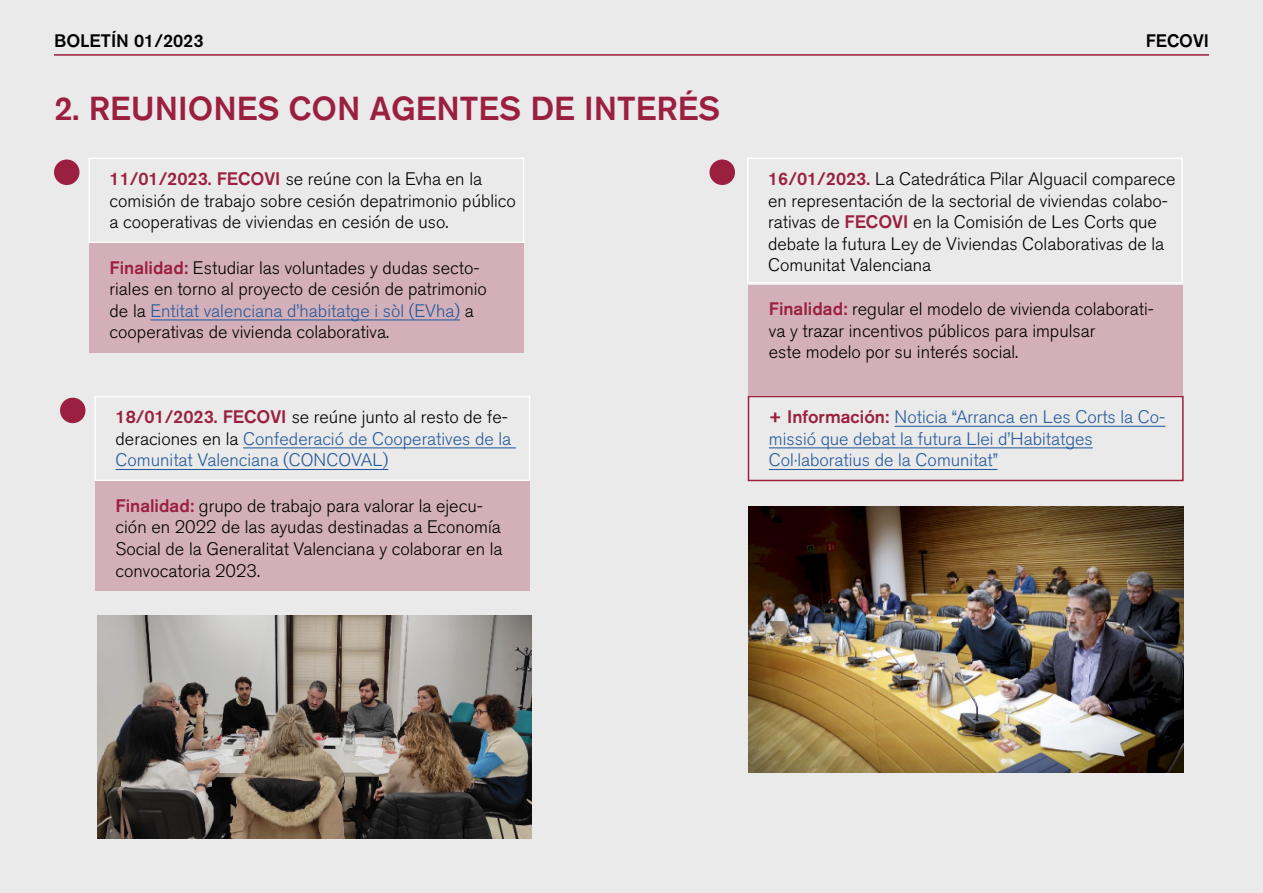
<style>
.page{position:relative;width:1263px;height:893px;background:#eaeaea}
.page>*{position:absolute;margin:0;border:0;box-sizing:border-box;transform-origin:0 0}
.t1{font:500 33px "Akzidenz Grotesk BQ";color:#9b203f}
.t2{font:300 18px/21.6px "Akzidenz Grotesk BQ";color:#000}
.t3{font:300 18px/21.6px "Akzidenz Grotesk BQ";color:#275b9b}
.t4{font:500 18px "Akzidenz Grotesk BQ";color:#000}
.s1{font-weight:500;color:#9b203f}
.s2{color:#275b9b}
.s3{color:#000}
</style>
<div class="page">
<hr style="left:54px;top:54px;width:1155px;height:2px;background:#9b203f">
<div style="left:88px;top:158px;width:436px;height:85px;border:2px solid #fff"></div>
<div style="left:94px;top:396px;width:436px;height:85px;border:2px solid #fff"></div>
<div style="left:747px;top:158px;width:436px;height:126px;border:2px solid #fff"></div>
<div style="left:748px;top:396px;width:435px;height:85px;border:2px solid #9b203f"></div>
<hr style="left:243px;top:447px;width:273px;height:1px;background:#275b9b">
<hr style="left:116px;top:469px;width:272px;height:1px;background:#275b9b">
<hr style="left:895px;top:426px;width:270px;height:1px;background:#275b9b">
<hr style="left:769px;top:447px;width:324px;height:1px;background:#275b9b">
<hr style="left:769px;top:469px;width:228px;height:1px;background:#275b9b">
<div style="left:89px;top:243px;width:435px;height:110px;background:#d3b0b9"></div>
<div style="left:95px;top:482px;width:435px;height:109px;background:#d3b0b9"></div>
<div style="left:748px;top:285px;width:435px;height:109px;background:#d3b0b9"></div>
<hr style="left:150px;top:319px;width:310px;height:1px;background:#275b9b">
<img style="left:748px;top:506px;width:435px;height:267px">
<div style="left:54px;top:160px;width:26px;height:25px;background:#9b203f;border-radius:50%"></div>
<div style="left:60px;top:398px;width:26px;height:25px;background:#9b203f;border-radius:50%"></div>
<div style="left:709px;top:160px;width:26px;height:25px;background:#9b203f;border-radius:50%"></div>
<img style="left:97px;top:616px;width:435px;height:223px">
<p class="t4" style="left:54px;top:30px;width:151px">BOLETÍN 01/2023</p>
<p class="t4" style="left:1146px;top:30px;width:65px">FECOVI</p>
<h1 class="t1" style="left:54px;top:88px;width:668px">2. REUNIONES CON AGENTES DE INTERÉS</h1>
<p class="t2" style="left:110px;top:168px;width:408px"><span class="s1">11/01/2023. FECOVI</span> se reúne con la Evha en la comisión de trabajo sobre cesión depatrimonio público a cooperativas de viviendas en cesión de uso.</p>
<p class="t2" style="left:110px;top:257px;width:379px"><span class="s1">Finalidad:</span> Estudiar las voluntades y dudas secto&shy;riales en torno al proyecto de cesión de patrimonio de la <span class="s2">Entitat valenciana d’habitatge i sòl (EVha)</span> a cooperativas de vivienda colaborativa.</p>
<p class="t3" style="left:116px;top:406px;width:397px"><span class="s1">18/01/2023. FECOVI</span> <span class="s3">se reúne junto al resto de fe&shy;deraciones en la</span> Confederació de Cooperatives de la<br>Comunitat Valenciana (CONCOVAL)</p>
<p class="t2" style="left:116px;top:495px;width:388px"><span class="s1">Finalidad:</span> grupo de trabajo para valorar la ejecu&shy;ción en 2022 de las ayudas destinadas a Economía Social de la Generalitat Valenciana y colaborar en la convocatoria 2023.</p>
<p class="t2" style="left:768px;top:168px;width:409px"><span class="s1">16/01/2023.</span> La Catedrática Pilar Alguacil comparece en representación de la sectorial de viviendas colabo&shy;rativas de <span class="s1">FECOVI</span> en la Comisión de Les Corts que debate la futura Ley de Viviendas Colaborativas de la Comunitat Valenciana</p>
<p class="t2" style="left:769px;top:298px;width:387px"><span class="s1">Finalidad:</span> regular el modelo de vivienda colaborati&shy;va y trazar incentivos públicos para impulsar<br>este modelo por su interés social.</p>
<p class="t3" style="left:769px;top:406px;width:398px"><span class="s1">+ Información:</span> Noticia “Arranca en Les Corts la Co&shy;missió que debat la futura Llei d’Habitatges<br>Col·laboratius de la Comunitat”</p>
</div>
